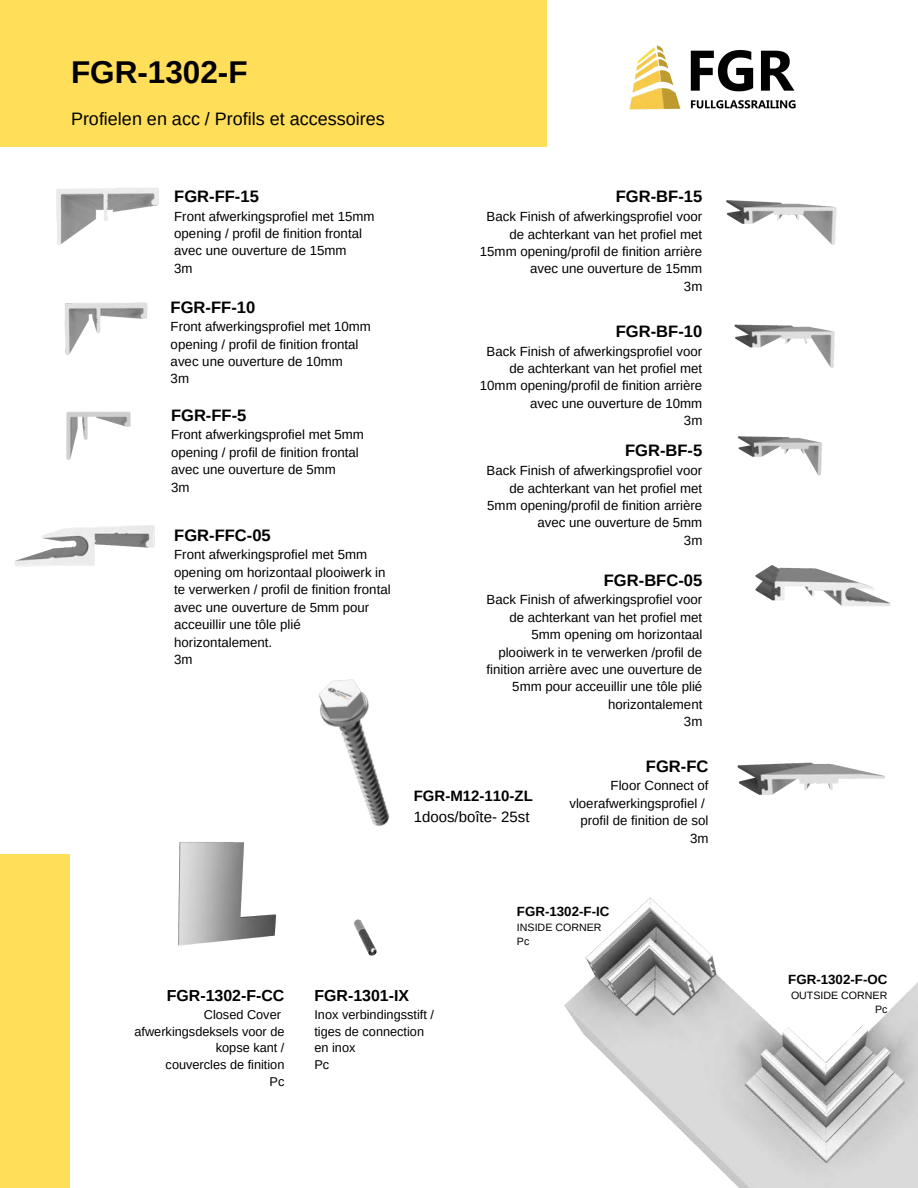
<style>
.page{position:relative;width:918px;height:1188px;background:#fff}
.page>*{position:absolute;margin:0;border:0;box-sizing:border-box;transform-origin:0 0}
.t1{font:700 31.5px "Arimo";color:#000}
.t2{font:18px "Arimo";color:#000}
.t3{font:700 16.65px "Arimo";color:#000}
.t4{font:700 15.9px "Arimo";color:#000}
.t5{font:15px "Arimo";color:#000}
.t6{font:700 15px "Arimo";color:#000}
.t7{font:700 13.35px "Arimo";color:#000}
.t8{font:13.2px/17.4px "Arimo";color:#000;text-align:right}
.t9{font:12.75px/16.6px "Arimo";color:#000;text-align:right}
.t10{font:10.65px/14px "Arimo";color:#000;text-align:right}
</style>
<div class="page">
<img style="left:66px;top:411px;width:65px;height:49px">
<img style="left:64px;top:302px;width:84px;height:53px">
<img style="left:56px;top:188px;width:103px;height:57px">
<img style="left:737px;top:762px;width:148px;height:33px">
<img style="left:737px;top:436px;width:85px;height:40px">
<img style="left:734px;top:324px;width:101px;height:44px">
<img style="left:726px;top:200px;width:111px;height:45px">
<div style="left:0;top:0;width:546px;height:146px;background:#ffde59"></div>
<img style="left:629px;top:45px;width:167px;height:65px">
<div style="left:0;top:854px;width:70px;height:334px;background:#ffde59"></div>
<img style="left:353px;top:919px;width:24px;height:37px">
<img style="left:14px;top:525px;width:141px;height:42px">
<img style="left:755px;top:565px;width:136px;height:41px">
<img style="left:564px;top:897px;width:354px;height:291px">
<img style="left:318px;top:679px;width:72px;height:148px">
<img style="left:178px;top:842px;width:99px;height:104px">
<h1 class="t1" style="left:71px;top:54px;width:178px">FGR-1302-F</h1>
<h2 class="t2" style="left:71px;top:109px;width:315px">Profielen en acc / Profils et accessoires</h2>
<p class="t3" style="left:174px;top:187px;width:86px">FGR-FF-15</p>
<p class="t8" style="left:174px;top:207px;width:202px;text-align:left">Front afwerkingsprofiel met 15mm opening / profil de finition frontal avec une ouverture de 15mm<br>3m</p>
<p class="t3" style="left:171px;top:297px;width:86px">FGR-FF-10</p>
<p class="t8" style="left:171px;top:318px;width:202px;text-align:left">Front afwerkingsprofiel met 10mm opening / profil de finition frontal avec une ouverture de 10mm<br>3m</p>
<p class="t3" style="left:171px;top:406px;width:77px">FGR-FF-5</p>
<p class="t8" style="left:171px;top:426px;width:194px;text-align:left">Front afwerkingsprofiel met 5mm opening / profil de finition frontal avec une ouverture de 5mm<br>3m</p>
<p class="t3" style="left:174px;top:526px;width:98px">FGR-FFC-05</p>
<p class="t8" style="left:174px;top:546px;width:218px;text-align:left">Front afwerkingsprofiel met 5mm opening om horizontaal plooiwerk in te verwerken / profil de finition frontal avec une ouverture de 5mm pour acceuillir une tôle plié horizontalement.<br>3m</p>
<p class="t3" style="left:616px;top:187px;width:88px">FGR-BF-15</p>
<p class="t8" style="left:480px;top:208px;width:224px">Back Finish of afwerkingsprofiel voor de achterkant van het profiel met<br>15mm opening/profil de finition arrière avec une ouverture de 15mm<br>3m</p>
<p class="t3" style="left:616px;top:322px;width:88px">FGR-BF-10</p>
<p class="t8" style="left:480px;top:342px;width:224px">Back Finish of afwerkingsprofiel voor de achterkant van het profiel met<br>10mm opening/profil de finition arrière avec une ouverture de 10mm<br>3m</p>
<p class="t3" style="left:625px;top:441px;width:79px">FGR-BF-5</p>
<p class="t8" style="left:487px;top:462px;width:217px">Back Finish of afwerkingsprofiel voor de achterkant van het profiel met<br>5mm opening/profil de finition arrière avec une ouverture de 5mm<br>3m</p>
<p class="t3" style="left:604px;top:571px;width:100px">FGR-BFC-05</p>
<p class="t8" style="left:487px;top:591px;width:217px">Back Finish of afwerkingsprofiel voor de achterkant van het profiel met<br>5mm opening om horizontaal plooiwerk in te verwerken /profil de finition arrière avec une ouverture de<br>5mm pour acceuillir une tôle plié horizontalement<br>3m</p>
<p class="t6" style="left:414px;top:788px;width:121px">FGR-M12-110-ZL</p>
<p class="t5" style="left:414px;top:808px;width:117px">1doos/boîte- 25st</p>
<p class="t3" style="left:646px;top:757px;width:64px">FGR-FC</p>
<p class="t8" style="left:569px;top:777px;width:141px">Floor Connect of vloerafwerkingsprofiel / profil de finition de sol<br>3m</p>
<p class="t7" style="left:517px;top:904px;width:94px">FGR-1302-F-IC</p>
<p class="t10" style="left:517px;top:920px;width:86px;text-align:left">INSIDE CORNER<br>Pc</p>
<p class="t4" style="left:167px;top:986px;width:119px">FGR-1302-F-CC</p>
<p class="t9" style="left:135px;top:1006px;width:151px">Closed Cover afwerkingsdeksels voor de kopse kant /<br>couvercles de finition<br>Pc</p>
<p class="t4" style="left:314px;top:986px;width:96px">FGR-1301-IX</p>
<p class="t9" style="left:314px;top:1006px;width:121px;text-align:left">Inox verbindingsstift / tiges de connection en inox<br>Pc</p>
<p class="t7" style="left:788px;top:972px;width:101px">FGR-1302-F-OC</p>
<p class="t10" style="left:791px;top:989px;width:98px">OUTSIDE CORNER<br>Pc</p>
</div>
